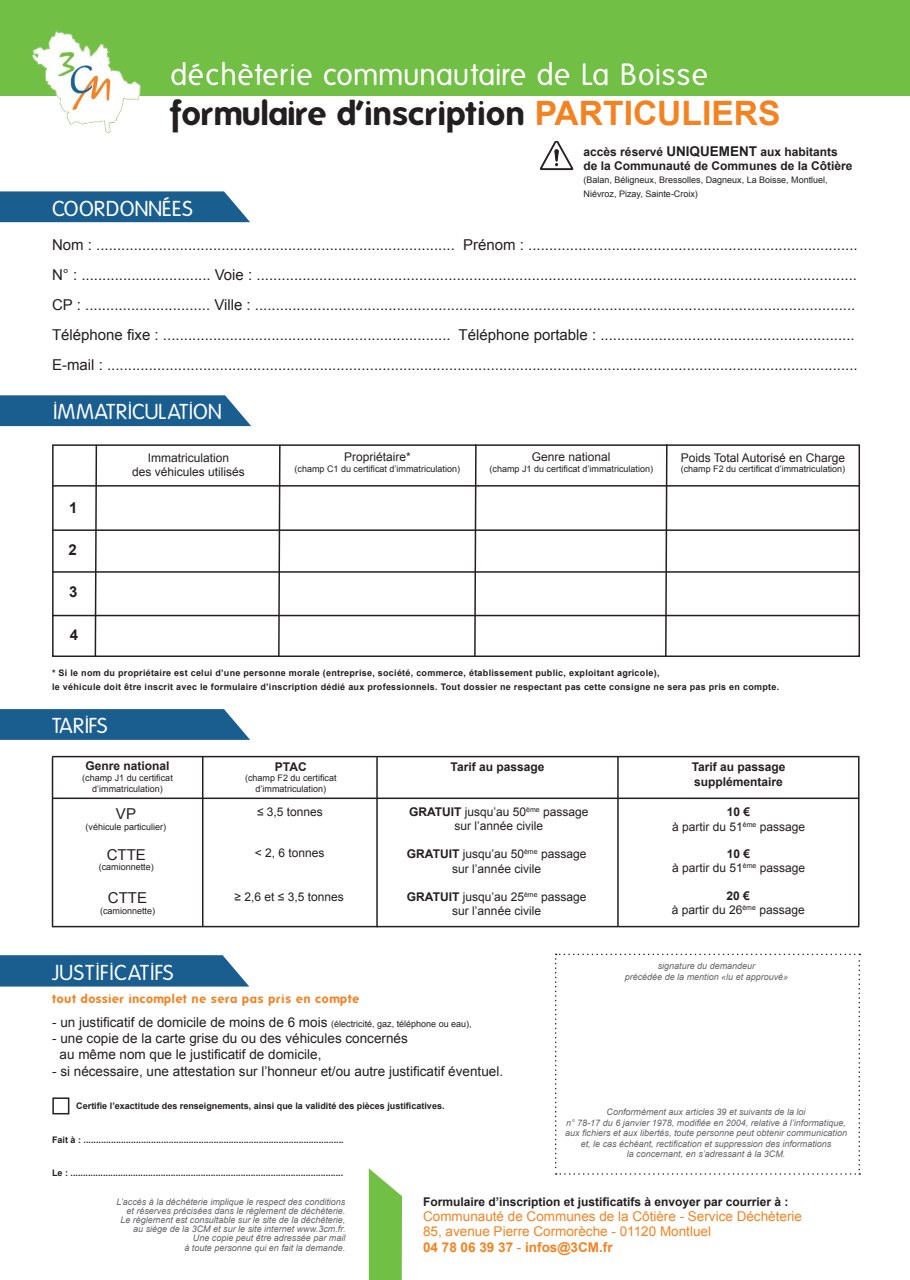
<style>
.page{position:relative;width:910px;height:1280px;background:#fff}
.page>*{position:absolute;margin:0;border:0;box-sizing:border-box;transform-origin:0 0}
.t1{font:700 33px "Folks";letter-spacing:.01em;color:#231f20}
.t2{font:30px "Folks";letter-spacing:.015em;color:#fff}
.t3{font:21px "Folks";letter-spacing:.01em;color:#fff}
.t4{font:15px/30px "Arial";color:#231f20}
.t5{font:700 15px "Arial";color:#231f20}
.t6{font:13.5px/16.2px "Arial";color:#231f20}
.t7{font:13.5px/15.6px "Arial";color:#f58220}
.t8{font:12px/14.4px "Arial";color:#231f20;text-align:center}
.t9{font:700 12px/13.5px "Arial";color:#231f20}
.t10{font:700 12px "Folks";letter-spacing:.05em;color:#f58220}
.t11{font:italic 9px/10.5px "Arial";color:#636366;text-align:center}
.t12{font:700 9px/13.5px "Arial";letter-spacing:.03em;color:#231f20}
.t13{font:9px/10.8px "Arial";color:#231f20;text-align:center}
.t14{font:700 9px "Arial";color:#231f20}
.s1{font-family:"Arial";font-size:33.6px;color:#f58220}
.s2{font-size:13.5px}
.s3{font-weight:700}
.s4{font-size:9px}
</style>
<div class="page">
<svg style="left:0;top:395px;width:251px;height:31px;background:#286695"></svg>
<div style="left:52px;top:444px;width:808px;height:213px;border:2px solid #231f20"></div>
<svg style="left:94px;top:444px;width:4px;height:213px"></svg>
<svg style="left:473px;top:444px;width:4px;height:213px"></svg>
<svg style="left:277px;top:444px;width:4px;height:213px"></svg>
<svg style="left:664px;top:444px;width:4px;height:213px"></svg>
<hr style="left:53px;top:485px;width:807px;height:2px;background:#231f20">
<hr style="left:52px;top:529px;width:808px;height:2px;background:#231f20">
<hr style="left:52px;top:571px;width:808px;height:2px;background:#231f20">
<hr style="left:52px;top:615px;width:808px;height:1px;background:#231f20">
<svg style="left:0;top:955px;width:249px;height:31px;background:#276695"></svg>
<svg style="left:369px;top:1168px;width:33px;height:112px;background:#83c75c"></svg>
<div style="left:52px;top:1097px;width:17px;height:17px;border:2px solid #231f20"></div>
<svg style="left:555px;top:954px;width:305px;height:221px"></svg>
<div style="left:0;top:0;width:910px;height:96px;background:#71bf44"></div>
<img style="left:31px;top:31px;width:110px;height:102px">
<svg style="left:0;top:709px;width:250px;height:31px;background:#276695"></svg>
<svg style="left:0;top:191px;width:250px;height:31px;background:#286796"></svg>
<img style="left:539px;top:141px;width:35px;height:30px">
<hr style="left:52px;top:756px;width:807px;height:1px;background:#231f20">
<hr style="left:53px;top:926px;width:806px;height:1px;background:#231f20">
<hr style="left:52px;top:797px;width:807px;height:2px;background:#231f20">
<hr style="left:52px;top:757px;width:1px;height:170px;background:#231f20">
<hr style="left:202px;top:756px;width:1px;height:170px;background:#231f20">
<hr style="left:376px;top:757px;width:2px;height:170px;background:#231f20">
<hr style="left:617px;top:756px;width:2px;height:170px;background:#231f20">
<hr style="left:858px;top:756px;width:1px;height:170px;background:#231f20">
<h2 class="t2" style="left:170px;top:58px;width:539px">déchèterie communautaire de La Boisse</h2>
<h1 class="t1" style="left:170px;top:94px;width:612px">formulaire d’inscription <span class="s1">PARTICULIERS</span></h1>
<h3 class="t3" style="left:52px;top:197px;width:142px">COORDONNÉES</h3>
<p class="t9" style="left:584px;top:146px;width:270px">accès réservé <span class="s2">UNIQUEMENT</span> aux habitants de la Communauté de Communes de la Côtière</p>
<p class="t13" style="left:584px;top:173px;width:246px;line-height:13.5px;text-align:left">(Balan, Béligneux, Bressolles, Dagneux, La Boisse, Montluel,<br>Niévroz, Pizay, Sainte-Croix)</p>
<p class="t4" style="left:52px;top:230px;width:807px">Nom : ...................................................................................... Prénom : ...............................................................................<br>N° : ............................... Voie : ................................................................................................................................................<br>CP : .............................. Ville : ................................................................................................................................................<br>Téléphone fixe : ..................................................................... Téléphone portable : .............................................................<br>E-mail : ....................................................................................................................................................................................</p>
<h3 class="t3" style="left:53px;top:401px;width:171px">IMMATRICULATION</h3>
<p class="t8" style="left:132px;top:450px;width:114px">Immatriculation<br>des véhicules utilisés</p>
<p class="t8" style="left:344px;top:450px;width:68px">Propriétaire*</p>
<p class="t13" style="left:295px;top:463px;width:167px">(champ C1 du certificat d’immatriculation)</p>
<p class="t8" style="left:532px;top:450px;width:80px">Genre national</p>
<p class="t13" style="left:489px;top:463px;width:165px">(champ J1 du certificat d’immatriculation)</p>
<p class="t8" style="left:681px;top:450px;width:166px">Poids Total Autorisé en Charge</p>
<p class="t13" style="left:681px;top:464px;width:166px">(champ F2 du certificat d’immatriculation)</p>
<p class="t5" style="left:69px;top:498px;width:10px">1</p>
<p class="t5" style="left:69px;top:539px;width:10px">2</p>
<p class="t5" style="left:69px;top:581px;width:10px">3</p>
<p class="t5" style="left:70px;top:625px;width:10px">4</p>
<p class="t12" style="left:52px;top:667px;width:729px">* Si le nom du propriétaire est celui d’une personne morale (entreprise, société, commerce, établissement public, exploitant agricole),<br>le véhicule doit être inscrit avec le formulaire d’inscription dédié aux professionnels. Tout dossier ne respectant pas cette consigne ne sera pas pris en compte.</p>
<h3 class="t3" style="left:52px;top:714px;width:57px">TARIFS</h3>
<p class="t9" style="left:86px;top:760px;width:86px">Genre national</p>
<p class="t13" style="left:82px;top:773px;width:92px">(champ J1 du certificat d’immatriculation)</p>
<p class="t4" style="left:116px;top:799px;width:22px">VP</p>
<p class="t13" style="left:86px;top:821px;width:82px">(véhicule particulier)</p>
<p class="t4" style="left:107px;top:839px;width:41px">CTTE</p>
<p class="t13" style="left:99px;top:861px;width:57px">(camionnette)</p>
<p class="t4" style="left:108px;top:883px;width:41px">CTTE</p>
<p class="t13" style="left:100px;top:905px;width:57px">(camionnette)</p>
<p class="t9" style="left:275px;top:760px;width:33px">PTAC</p>
<p class="t13" style="left:245px;top:773px;width:93px">(champ F2 du certificat d’immatriculation)</p>
<p class="t8" style="left:257px;top:805px;width:67px">≤ 3,5 tonnes</p>
<p class="t8" style="left:255px;top:846px;width:71px">&lt; 2, 6 tonnes</p>
<p class="t8" style="left:235px;top:889px;width:111px">≥ 2,6 et ≤ 3,5 tonnes</p>
<p class="t9" style="left:451px;top:761px;width:95px">Tarif au passage</p>
<p class="t9" style="left:692px;top:760px;width:95px;line-height:14.4px">Tarif au passage supplémentaire</p>
<p class="t8" style="left:409px;top:805px;width:181px"><span class="s3">GRATUIT</span> jusqu’au 50<sup>ème</sup> passage sur l’année civile</p>
<p class="t8" style="left:407px;top:847px;width:181px"><span class="s3">GRATUIT</span> jusqu’au 50<sup>ème</sup> passage sur l’année civile</p>
<p class="t8" style="left:407px;top:889px;width:181px"><span class="s3">GRATUIT</span> jusqu’au 25<sup>ème</sup> passage sur l’année civile</p>
<p class="t8" style="left:672px;top:805px;width:135px"><span class="s3">10 €<br></span>à partir du 51<sup>ème</sup> passage</p>
<p class="t8" style="left:672px;top:846px;width:135px"><span class="s3">10 €<br></span>à partir du 51<sup>ème</sup> passage</p>
<p class="t8" style="left:672px;top:889px;width:135px"><span class="s3">20 €<br></span>à partir du 26<sup>ème</sup> passage</p>
<h3 class="t3" style="left:52px;top:961px;width:123px">JUSTIFICATIFS</h3>
<p class="t6" style="left:52px;top:1014px;width:421px">- un justificatif de domicile de moins de 6 mois <span class="s4">(électricité, gaz, téléphone ou eau),</span></p>
<p class="t6" style="left:60px;top:1030px;width:350px;text-indent:-8px">- une copie de la carte grise du ou des véhicules concernés au même nom que le justificatif de domicile,</p>
<p class="t6" style="left:52px;top:1063px;width:452px">- si nécessaire, une attestation sur l’honneur et/ou autre justificatif éventuel.</p>
<p class="t10" style="left:52px;top:992px;width:309px">tout dossier incomplet ne sera pas pris en compte</p>
<p class="t14" style="left:76px;top:1100px;width:370px">Certifie l’exactitude des renseignements, ainsi que la validité des pièces justificatives.</p>
<p class="t12" style="left:52px;top:1133px;width:293px">Fait à : ........................................................................................................</p>
<p class="t12" style="left:52px;top:1166px;width:293px">Le : .............................................................................................................</p>
<p class="t11" style="left:625px;top:961px;width:165px">signature du demandeur<br>précédée de la mention «lu et approuvé»</p>
<p class="t11" style="left:565px;top:1107px;width:284px">Conformément aux articles 39 et suivants de la loi<br>n° 78-17 du 6 janvier 1978, modifiée en 2004, relative à l’informatique, aux fichiers et aux libertés, toute personne peut obtenir communication et, le cas échéant, rectification et suppression des informations<br>la concernant, en s’adressant à la 3CM.</p>
<p class="t11" style="left:116px;top:1197px;width:231px;line-height:9px;text-align:right">L’accès à la déchèterie implique le respect des conditions et réserves précisées dans le règlement de déchèterie.<br>Le règlement est consultable sur le site de la déchèterie, au siège de la 3CM et sur le site internet www.3cm.fr.<br>Une copie peut être adressée par mail</p>
<p class="t11" style="left:184px;top:1243px;width:163px">à toute personne qui en fait la demande.</p>
<p class="t9" style="left:423px;top:1195px;width:367px">Formulaire d’inscription et justificatifs à envoyer par courrier à :</p>
<p class="t7" style="left:423px;top:1208px;width:380px">Communauté de Communes de la Côtière - Service Déchèterie<br>85, avenue Pierre Cormorèche - 01120 Montluel<br><span class="s3">04 78 06 39 37</span> - <span class="s3">infos@3CM.fr</span></p>
</div>
